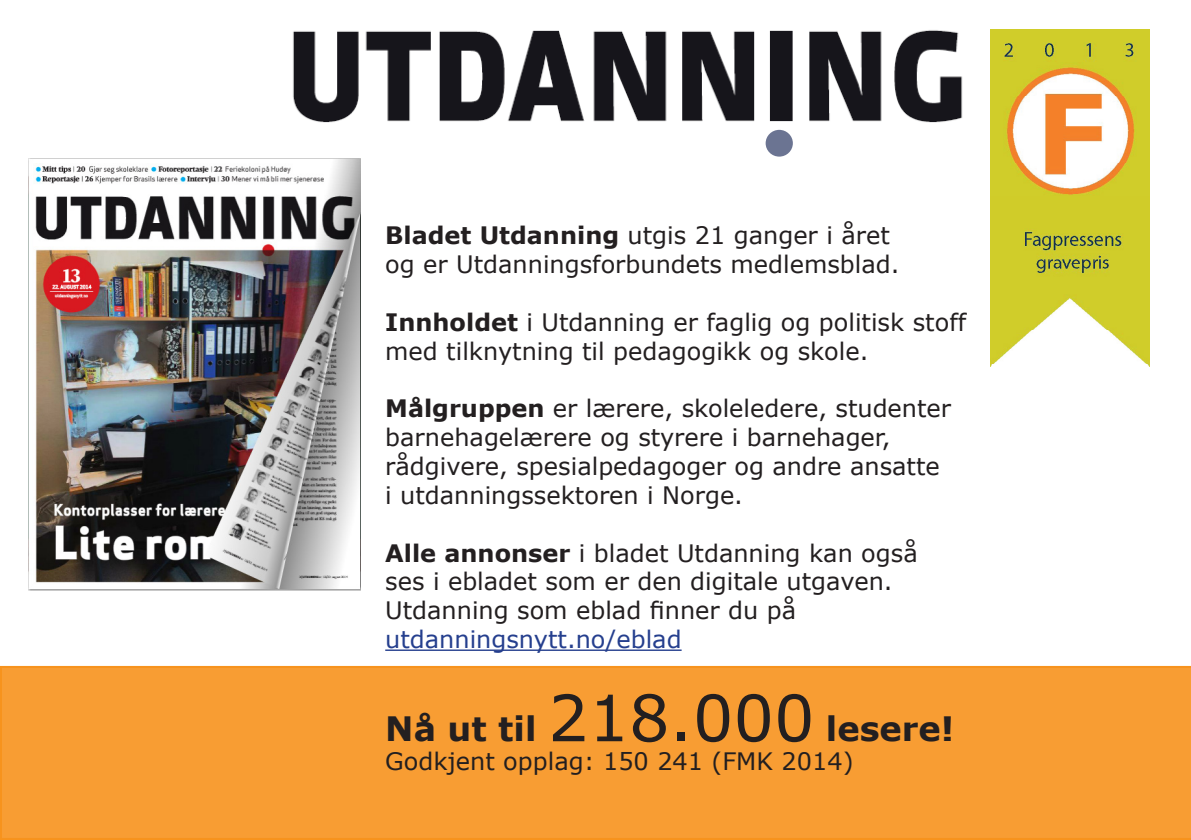
<style>
.page{position:relative;width:1191px;height:840px;background:#fff}
.page>*{position:absolute;margin:0;border:0;box-sizing:border-box;transform-origin:0 0}
.t1{font:700 33.6px "Verdana";color:#231f20}
.t2{font:24px "Verdana";color:#231f20}
.t3{font:24px "Verdana";color:#253f8e}
.s1{font-weight:700}
.s2{font-weight:400;font-size:63.8px}
</style>
<div class="page">
<div style="left:0;top:665px;width:1191px;height:174px;background:#f89d33"></div>
<img style="left:293px;top:30px;width:670px;height:100px">
<div style="left:765px;top:130px;width:28px;height:26px;background:#6b7492;border-radius:50%"></div>
<hr style="left:385px;top:649px;width:296px;height:1px;background:#253f8e">
<img style="left:990px;top:29px;width:160px;height:337px">
<img style="left:28px;top:158px;width:333px;height:432px">
<p class="t2" style="left:385px;top:219px;width:506px"><span class="s1">Bladet Utdanning</span> utgis 21 ganger i året</p>
<p class="t2" style="left:385px;top:248px;width:516px">og er Utdanningsforbundets medlemsblad.</p>
<p class="t2" style="left:385px;top:305px;width:582px"><span class="s1">Innholdet</span> i Utdanning er faglig og politisk stoff</p>
<p class="t2" style="left:385px;top:334px;width:485px">med tilknytning til pedagogikk og skole.</p>
<p class="t2" style="left:385px;top:392px;width:567px"><span class="s1">Målgruppen</span> er lærere, skoleledere, studenter</p>
<p class="t2" style="left:385px;top:421px;width:507px">barnehagelærere og styrere i barnehager,</p>
<p class="t2" style="left:385px;top:449px;width:556px">rådgivere, spesialpedagoger og andre ansatte</p>
<p class="t2" style="left:385px;top:478px;width:359px">i utdanningssektoren i Norge.</p>
<p class="t2" style="left:385px;top:536px;width:534px"><span class="s1">Alle annonser</span> i bladet Utdanning kan også</p>
<p class="t2" style="left:385px;top:565px;width:509px">ses i ebladet som er den digitale utgaven.</p>
<p class="t2" style="left:385px;top:593px;width:412px">Utdanning som eblad finner du på</p>
<p class="t3" style="left:385px;top:622px;width:298px">utdanningsnytt.no/eblad</p>
<p class="t1" style="left:385px;top:704px;width:570px">Nå ut til <span class="s2">218.000</span> lesere!</p>
<p class="t2" style="left:385px;top:744px;width:470px">Godkjent opplag: 150 241 (FMK 2014)</p>
</div>
